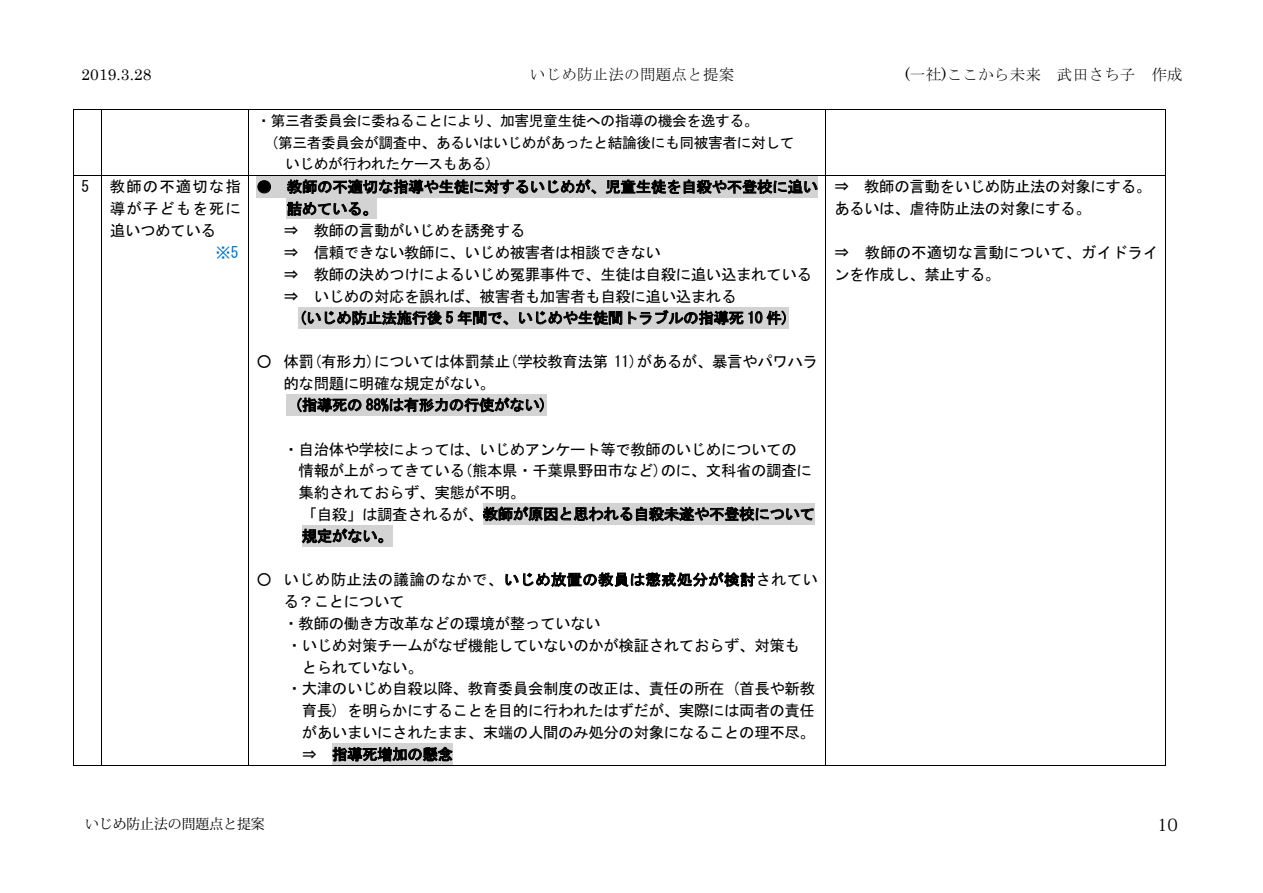
<style>
.page{position:relative;width:1263px;height:893px;background:#fff}
.page>*{position:absolute;margin:0;border:0;box-sizing:border-box;transform-origin:0 0}
.t1{font:16.95px "Koz Min Pr 6 N";color:#000}
.t2{font:15.45px/21.9px "MS Gothic";letter-spacing:-.025em;color:#000}
.t3{font:15.45px "MS Gothic";letter-spacing:.015em;color:#000}
.t4{font:15.45px "MS Mincho";letter-spacing:.015em;color:#000}
.t5{font:15.45px/21.6px "MS Gothic";letter-spacing:.065em;color:#000}
.t6{font:15.45px "MS Gothic";color:#000}
.t7{font:15.45px "Century";letter-spacing:.01em;color:#000}
.t8{font:15.45px "MS Gothic";color:#0070c0}
.t9{font:15px/21.9px "MS Gothic";letter-spacing:-.025em;color:#000}
.t10{font:14.7px "MS Gothic";letter-spacing:-.03em;color:#000}
.t11{font:13.8px "Koz Min Pr 6 N";color:#000}
.s1{font-family:"Century"}
.s2{font-size:15.45px}
.s3{font-size:15px}
</style>
<div class="page">
<svg style="left:73px;top:109px;width:29px;height:1px"></svg>
<hr style="left:102px;top:109px;width:146px;height:1px;background:#000">
<hr style="left:249px;top:109px;width:576px;height:1px;background:#000">
<hr style="left:826px;top:109px;width:339px;height:1px;background:#000">
<hr style="left:73px;top:110px;width:1px;height:65px;background:#000">
<hr style="left:101px;top:110px;width:1px;height:65px;background:#000">
<hr style="left:248px;top:110px;width:1px;height:65px;background:#000">
<hr style="left:825px;top:110px;width:1px;height:65px;background:#000">
<hr style="left:1165px;top:110px;width:1px;height:65px;background:#000">
<div style="left:256px;top:176px;width:562px;height:21px;background:#d3d3d3"></div>
<svg style="left:257px;top:180px;width:14px;height:13px"></svg>
<svg style="left:287px;top:179px;width:309px;height:15px"></svg>
<svg style="left:606px;top:179px;width:212px;height:15px"></svg>
<div style="left:287px;top:198px;width:90px;height:21px;background:#d3d3d3"></div>
<svg style="left:287px;top:201px;width:81px;height:15px"></svg>
<div style="left:299px;top:307px;width:490px;height:21px;background:#d3d3d3"></div>
<svg style="left:302px;top:310px;width:206px;height:19px"></svg>
<svg style="left:519px;top:310px;width:103px;height:15px"></svg>
<svg style="left:628px;top:310px;width:158px;height:15px"></svg>
<div style="left:287px;top:394px;width:260px;height:22px;background:#d3d3d3"></div>
<svg style="left:297px;top:397px;width:247px;height:15px"></svg>
<div style="left:483px;top:503px;width:331px;height:22px;background:#d3d3d3"></div>
<svg style="left:483px;top:506px;width:331px;height:16px"></svg>
<div style="left:302px;top:525px;width:90px;height:22px;background:#d3d3d3"></div>
<svg style="left:302px;top:528px;width:81px;height:15px"></svg>
<svg style="left:505px;top:572px;width:250px;height:15px"></svg>
<div style="left:332px;top:743px;width:121px;height:22px;background:#d3d3d3"></div>
<svg style="left:332px;top:747px;width:121px;height:15px"></svg>
<svg style="left:73px;top:175px;width:29px;height:1px"></svg>
<hr style="left:102px;top:175px;width:146px;height:1px;background:#000">
<hr style="left:249px;top:175px;width:576px;height:1px;background:#000">
<hr style="left:826px;top:175px;width:339px;height:1px;background:#000">
<hr style="left:73px;top:176px;width:1px;height:589px;background:#000">
<hr style="left:101px;top:176px;width:1px;height:589px;background:#000">
<svg style="left:73px;top:765px;width:29px;height:1px"></svg>
<hr style="left:102px;top:765px;width:146px;height:1px;background:#000">
<hr style="left:248px;top:176px;width:1px;height:589px;background:#000">
<hr style="left:249px;top:765px;width:576px;height:1px;background:#000">
<hr style="left:825px;top:176px;width:1px;height:589px;background:#000">
<hr style="left:826px;top:765px;width:339px;height:1px;background:#000">
<hr style="left:1165px;top:176px;width:1px;height:589px;background:#000">
<p class="t7" style="left:82px;top:62px;width:71px">2019.3.28</p>
<p class="t4" style="left:530px;top:67px;width:206px">いじめ防止法の問題点と提案</p>
<p class="t4" style="left:905px;top:67px;width:138px"><span class="s1">(</span>一社<span class="s1">)</span>ここから未来</p>
<p class="t4" style="left:1057px;top:67px;width:80px">武田さち子</p>
<p class="t4" style="left:1151px;top:67px;width:33px">作成</p>
<p class="t10" style="left:256px;top:113px;width:504px">・第三者委員会に委ねることにより、加害児童生徒への指導の機会を逸する。</p>
<p class="t10" style="left:271px;top:135px;width:525px">(第三者委員会が調査中、あるいはいじめがあったと結論後にも同被害者に対して</p>
<p class="t10" style="left:285px;top:157px;width:210px">いじめが行われたケースもある(</p>
<p class="t2" style="left:82px;top:176px;width:9px">5</p>
<p class="t5" style="left:110px;top:176px;width:132px">教師の不適切な指</p>
<p class="t5" style="left:110px;top:198px;width:132px">導が子どもを死に追いつめている</p>
<p class="t8" style="left:216px;top:245px;width:24px">※5</p>
<p class="t9" style="left:256px;top:176px;width:17px">●</p>
<p class="t9" style="left:287px;top:176px;width:533px">教師の不適切な指導や生徒に対するいじめが、児童生徒を自殺や不登校に追い</p>
<p class="t9" style="left:287px;top:198px;width:92px">詰めている。</p>
<p class="t2" style="left:314px;top:219px;width:213px">教師の言動がいじめを誘発する</p>
<p class="t2" style="left:283px;top:219px;width:17px">⇒</p>
<p class="t2" style="left:283px;top:241px;width:17px">⇒</p>
<p class="t2" style="left:283px;top:263px;width:17px">⇒</p>
<p class="t2" style="left:314px;top:241px;width:349px">信頼できない教師に、いじめ被害者は相談できない</p>
<p class="t2" style="left:314px;top:263px;width:500px">教師の決めつけによるいじめ冤罪事件で、生徒は自殺に追い込まれている</p>
<p class="t2" style="left:864px;top:176px;width:289px">教師の言動をいじめ防止法の対象にする。</p>
<p class="t2" style="left:834px;top:176px;width:258px">⇒<br>あるいは、虐待防止法の対象にする。</p>
<p class="t6" style="left:865px;top:245px;width:295px">教師の不適切な言動について、ガイドライ</p>
<p class="t2" style="left:834px;top:241px;width:168px">⇒<br>ンを作成し、禁止する。</p>
<p class="t2" style="left:283px;top:285px;width:17px">⇒</p>
<p class="t2" style="left:314px;top:285px;width:424px">いじめの対応を誤れば、被害者も加害者も自殺に追い込まれる</p>
<p class="t2" style="left:256px;top:350px;width:17px">○</p>
<p class="t9" style="left:299px;top:307px;width:492px">(いじめ防止法施行後 5 年間で、いじめや生徒間トラブルの指導死 10 件(</p>
<p class="t2" style="left:283px;top:350px;width:536px">体罰(有形力)については体罰禁止(学校教育法第 11)があるが、暴言やパワハラ</p>
<p class="t2" style="left:256px;top:569px;width:17px">○</p>
<p class="t2" style="left:283px;top:372px;width:213px">的な問題に明確な規定がない。</p>
<p class="t9" style="left:294px;top:394px;width:254px">(指導死の 88%は有形力の行使がない(</p>
<p class="t2" style="left:299px;top:438px;width:515px;text-indent:-15px">・自治体や学校によっては、いじめアンケート等で教師のいじめについての情報が上がってきている(熊本県・千葉県野田市など)のに、文科省の調査に集約されておらず、実態が不明。</p>
<p class="t9" style="left:302px;top:503px;width:515px"><span class="s2">「自殺」は調査されるが、</span>教師が原因と思われる自殺未遂や不登校について規定がない。</p>
<p class="t3" style="left:283px;top:572px;width:536px">いじめ防止法の議論のなかで、<span class="s3">いじめ放置の教員は懲戒処分が検討</span>されてい</p>
<p class="t2" style="left:283px;top:591px;width:123px">る？ことについて</p>
<p class="t2" style="left:283px;top:613px;width:319px">・教師の働き方改革などの環境が整っていない</p>
<p class="t2" style="left:287px;top:634px;width:515px">・いじめ対策チームがなぜ機能していないのかが検証されておらず、対策も</p>
<p class="t2" style="left:302px;top:656px;width:123px">とられていない。</p>
<p class="t2" style="left:732px;top:678px;width:85px">(首長や新教</p>
<p class="t2" style="left:347px;top:678px;width:470px;text-indent:-60px">・大津のいじめ自殺以降、教育委員会制度の改正は、責任の所在<br>を明らかにすることを目的に行われたはずだが、実際には両者の責任</p>
<p class="t2" style="left:302px;top:700px;width:515px">育長)<br>があいまいにされたまま、末端の人間のみ処分の対象になることの理不尽。</p>
<p class="t9" style="left:332px;top:743px;width:123px">指導死増加の懸念</p>
<p class="t2" style="left:302px;top:743px;width:17px">⇒</p>
<p class="t11" style="left:85px;top:816px;width:181px">いじめ防止法の問題点と提案</p>
<p class="t1" style="left:1157px;top:816px;width:22px">10</p>
</div>
